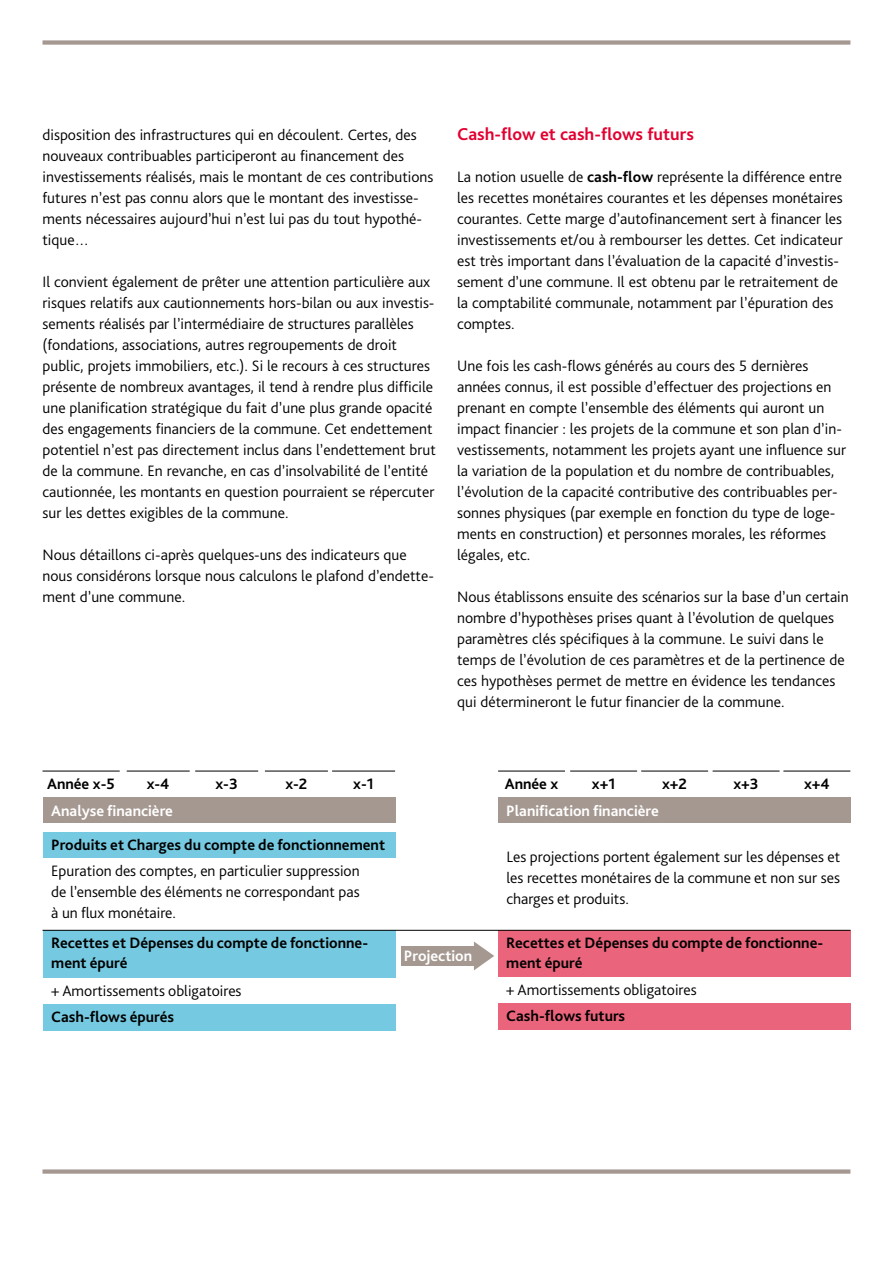
<style>
.page{position:relative;width:893px;height:1263px;background:#fff}
.page>*{position:absolute;margin:0;border:0;box-sizing:border-box;transform-origin:0 0}
.t1{font:700 18px "Bliss Pro";color:#e20030}
.t2{font:300 15.75px/21px "Bliss Pro";color:#000}
.t3{font:700 15.75px/19.5px "Bliss Pro";color:#000}
.t4{font:700 15.75px "Bliss Pro";color:#fff}
.s1{font-weight:700}
</style>
<div class="page">
<div style="left:43px;top:1169px;width:807px;height:5px;background:#a59891"></div>
<div style="left:43px;top:40px;width:807px;height:5px;background:#a59891"></div>
<div style="left:401px;top:946px;width:76px;height:20px;background:#a59891"></div>
<svg style="left:474px;top:941px;width:20px;height:29px"></svg>
<div style="left:43px;top:798px;width:353px;height:25px;background:#a59891"></div>
<div style="left:43px;top:832px;width:353px;height:26px;background:#75c9e0"></div>
<div style="left:43px;top:930px;width:353px;height:48px;background:#75c9e0"></div>
<div style="left:43px;top:1004px;width:353px;height:26px;background:#75c9e0"></div>
<div style="left:498px;top:797px;width:353px;height:26px;background:#a59891"></div>
<div style="left:498px;top:930px;width:353px;height:47px;background:#ea657c"></div>
<div style="left:498px;top:1003px;width:353px;height:26px;background:#ea657c"></div>
<hr style="left:43px;top:930px;width:807px;height:1px;background:#000">
<hr style="left:43px;top:771px;width:77px;height:1px;background:#000">
<hr style="left:127px;top:771px;width:63px;height:1px;background:#000">
<hr style="left:195px;top:771px;width:63px;height:1px;background:#000">
<hr style="left:265px;top:771px;width:63px;height:1px;background:#000">
<hr style="left:332px;top:771px;width:63px;height:1px;background:#000">
<hr style="left:498px;top:771px;width:67px;height:1px;background:#000">
<hr style="left:641px;top:771px;width:67px;height:1px;background:#000">
<hr style="left:713px;top:771px;width:66px;height:1px;background:#000">
<hr style="left:783px;top:771px;width:67px;height:1px;background:#000">
<hr style="left:570px;top:771px;width:67px;height:1px;background:#000">
<p class="t2" style="left:43px;top:124px;width:392px">disposition des infrastructures qui en découlent. Certes, des nouveaux contribuables participeront au financement des investissements réalisés, mais le montant de ces contributions futures n’est pas connu alors que le montant des investisse&shy;ments nécessaires aujourd’hui n’est lui pas du tout hypothé&shy;tique…</p>
<p class="t2" style="left:43px;top:271px;width:395px">Il convient également de prêter une attention particulière aux risques relatifs aux cautionnements hors-bilan ou aux investis&shy;sements réalisés par l’intermédiaire de structures parallèles (fondations, associations, autres regroupements de droit public, projets immobiliers, etc.). Si le recours à ces structures présente de nombreux avantages, il tend à rendre plus difficile une planification stratégique du fait d’une plus grande opacité des engagements financiers de la commune. Cet endettement potentiel n’est pas directement inclus dans l’endettement brut de la commune. En revanche, en cas d’insolvabilité de l’entité cautionnée, les montants en question pourraient se répercuter sur les dettes exigibles de la commune.</p>
<p class="t2" style="left:43px;top:544px;width:393px">Nous détaillons ci-après quelques-uns des indicateurs que nous considérons lorsque nous calculons le plafond d’endette&shy;ment d’une commune.</p>
<p class="t1" style="left:457px;top:123px;width:238px">Cash-flow et cash-flows futurs</p>
<p class="t2" style="left:457px;top:166px;width:387px">La notion usuelle de <span class="s1">cash-flow</span> représente la différence entre les recettes monétaires courantes et les dépenses monétaires courantes. Cette marge d’autofinancement sert à financer les investissements et/ou à rembourser les dettes. Cet indicateur est très important dans l’évaluation de la capacité d’investis&shy;sement d’une commune. Il est obtenu par le retraitement de la comptabilité communale, notamment par l’épuration des comptes.</p>
<p class="t2" style="left:457px;top:355px;width:390px">U ne fois les cash-flows générés au cours des 5 dernières années connus, il est possible d’effectuer des projections en prenant en compte l’ensemble des éléments qui auront un impact financier : les projets de la commune et son plan d’in&shy;vestissements, notamment les projets ayant une influence sur la variation de la population et du nombre de contribuables, l’évolution de la capacité contributive des contribuables per&shy;sonnes physiques (par exemple en fonction du type de loge&shy;ments en construction) et personnes morales, les réformes légales, etc.</p>
<p class="t2" style="left:457px;top:586px;width:393px">N ous établissons ensuite des scénarios sur la base d’un certain nombre d’hypothèses prises quant à l’évolution de quelques paramètres clés spécifiques à la commune. Le suivi dans le temps de l’évolution de ces paramètres et de la pertinence de ces hypothèses permet de mettre en évidence les tendances qui détermineront le futur financier de la commune.</p>
<p class="t3" style="left:47px;top:774px;width:69px">Année x-5</p>
<p class="t3" style="left:147px;top:774px;width:24px">x-4</p>
<p class="t3" style="left:215px;top:774px;width:24px">x-3</p>
<p class="t3" style="left:285px;top:774px;width:24px">x-2</p>
<p class="t3" style="left:353px;top:774px;width:22px">x-1</p>
<p class="t3" style="left:505px;top:774px;width:55px">Année x</p>
<p class="t3" style="left:592px;top:774px;width:25px">x+1</p>
<p class="t3" style="left:662px;top:774px;width:26px">x+2</p>
<p class="t3" style="left:733px;top:774px;width:27px">x+3</p>
<p class="t3" style="left:804px;top:774px;width:27px">x+4</p>
<p class="t4" style="left:51px;top:800px;width:123px">Analyse financière</p>
<p class="t3" style="left:51px;top:835px;width:335px">Produits et Charges du compte de fonctionnement</p>
<p class="t2" style="left:51px;top:859px;width:310px;text-align:justify;text-indent:-9px">Epuration des comptes, en particulier suppression de l’ensemble des éléments ne correspondant pas à un flux monétaire.</p>
<p class="t3" style="left:51px;top:933px;width:318px">Recettes et Dépenses du compte de fonctionne&shy;ment épuré</p>
<p class="t2" style="left:51px;top:980px;width:192px">+ Amortissements obligatoires</p>
<p class="t3" style="left:51px;top:1007px;width:124px">Cash-flows épurés</p>
<p class="t4" style="left:404px;top:946px;width:70px">Projection</p>
<p class="t4" style="left:506px;top:800px;width:154px">Planification financière</p>
<p class="t2" style="left:506px;top:846px;width:335px;text-align:justify">Les projections portent également sur les dépenses et les recettes monétaires de la commune et non sur ses charges et produits.</p>
<p class="t3" style="left:506px;top:933px;width:318px">Recettes et Dépenses du compte de fonctionne&shy;ment épuré</p>
<p class="t2" style="left:506px;top:979px;width:192px">+ Amortissements obligatoires</p>
<p class="t3" style="left:506px;top:1006px;width:120px">Cash-flows futurs</p>
</div>
